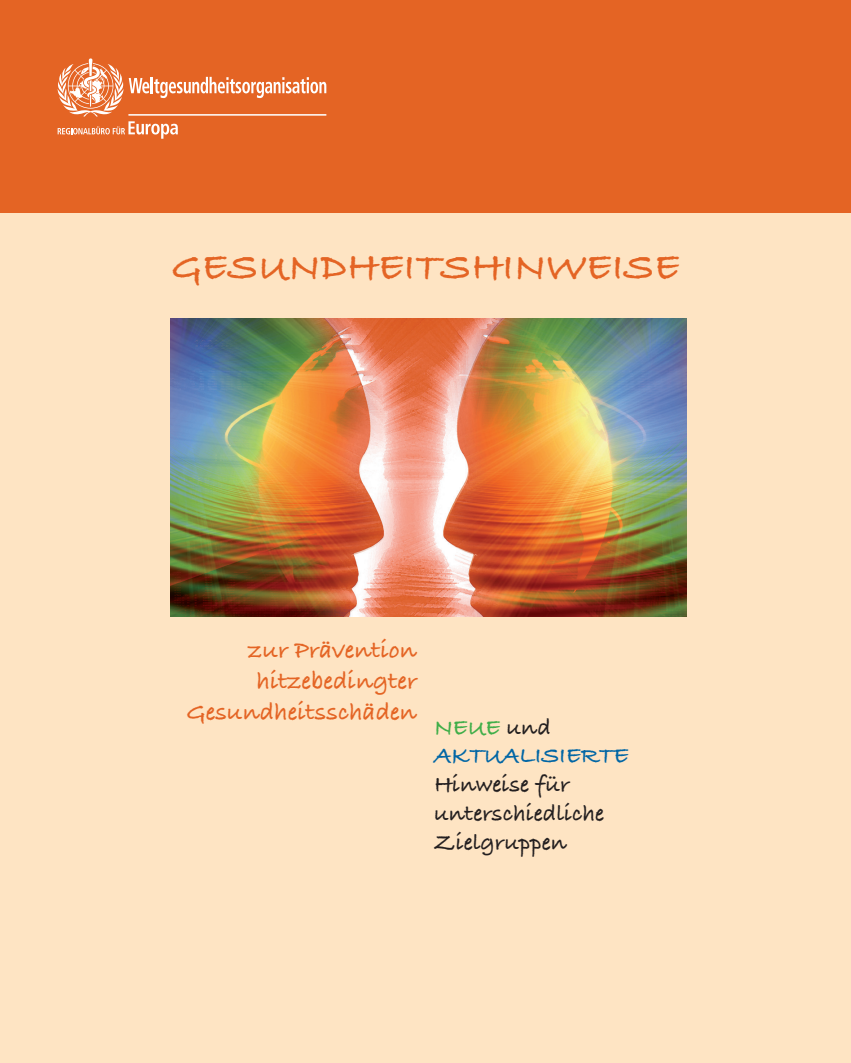
<style>
.page{position:relative;width:851px;height:1063px;background:#fff}
.page>*{position:absolute;margin:0;border:0;box-sizing:border-box;transform-origin:0 0}
.t1{font:700 40.5px "Bradley Hand ITCTT";letter-spacing:.01em;color:#e46424}
.t2{font:700 25.5px/30.6px "Bradley Hand ITCTT";color:#e46424;text-align:right}
.t3{font:700 24px/28.8px "Bradley Hand ITCTT";color:#231f20}
.t4{font:700 24px/28.8px "Bradley Hand ITCTT";color:#0166a5}
.s1{color:#40ae49}
.s2{color:#231f20}
</style>
<div class="page">
<div style="left:0;top:201px;width:850px;height:862px;background:#fee4c3"></div>
<div style="left:0;top:0;width:850px;height:213px;background:#e46424"></div>
<svg style="left:57px;top:58px;width:269px;height:81px"></svg>
<img style="left:170px;top:319px;width:516px;height:298px">
<h1 class="t1" style="left:171px;top:236px;width:509px">GESUNDHEITSHINWEISE</h1>
<p class="t2" style="left:187px;top:634px;width:232px">zur Prävention hitzebedingter<br>Gesundheitsschäden</p>
<p class="t4" style="left:434px;top:712px;width:196px"><span class="s1">NEUE</span> <span class="s2">und<br></span>AKTUALISIERTE</p>
<p class="t3" style="left:434px;top:769px;width:172px">Hinweise für unterschiedliche<br>Zielgruppen</p>
</div>
